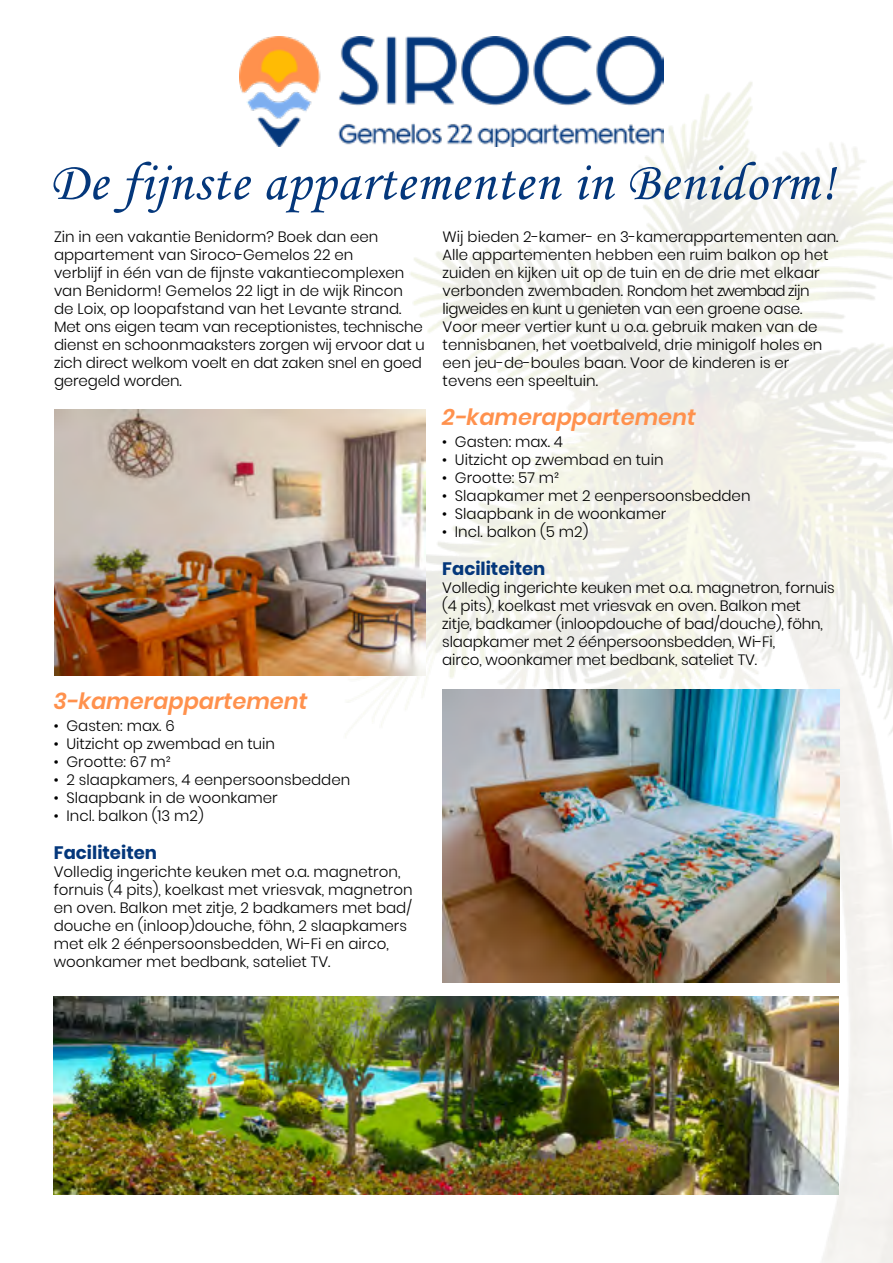
<style>
.page{position:relative;width:893px;height:1263px;background:#fff}
.page>*{position:absolute;margin:0;border:0;box-sizing:border-box;transform-origin:0 0}
.t1{font:54.3px "Monotype Corsiva";letter-spacing:.02em;color:#04377b}
.t2{font:italic 600 22.5px "Poppins";color:#ff914d}
.t3{font:700 18px "Poppins";color:#04377b}
.t4{font:300 15px/18px "Poppins";color:#000}
</style>
<div class="page">
<img style="left:132px;top:36px;width:761px;height:1227px">
<img style="left:240px;top:37px;width:423px;height:109px">
<img style="left:54px;top:409px;width:371px;height:266px">
<img style="left:442px;top:689px;width:397px;height:293px">
<img style="left:54px;top:996px;width:785px;height:198px">
<h1 class="t1" style="left:50px;top:149px;width:787px">De fijnste appartementen in Benidorm!</h1>
<p class="t4" style="left:54px;top:227px;width:372px">Zin in een vakantie Benidorm? Boek dan een appartement van Siroco-Gemelos 22 en<br>verblijf in één van de fijnste vakantiecomplexen van Benidorm! Gemelos 22 ligt in de wijk Rincon de Loix, op loopafstand van het Levante strand.<br>Met ons eigen team van receptionistes, technische dienst en schoonmaaksters zorgen wij ervoor dat u zich direct welkom voelt en dat zaken snel en goed geregeld worden.</p>
<p class="t4" style="left:443px;top:227px;width:398px">Wij bieden 2-kamer- en 3-kamerappartementen aan.<br>Alle appartementen hebben een ruim balkon op het zuiden en kijken uit op de tuin en de drie met elkaar verbonden zwembaden. Rondom het zwembad zijn ligweides en kunt u genieten van een groene oase.<br>Voor meer vertier kunt u o.a. gebruik maken van de tennisbanen, het voetbalveld, drie minigolf holes en een jeu-de-boules baan. Voor de kinderen is er tevens een speeltuin.</p>
<h2 class="t2" style="left:442px;top:404px;width:255px">2-kamerappartement</h2>
<p class="t4" style="left:442px;top:433px;width:122px">• Gasten: max. 4</p>
<p class="t4" style="left:442px;top:451px;width:223px">• Uitzicht op zwembad en tuin</p>
<p class="t4" style="left:442px;top:469px;width:118px">• Grootte: 57 m²</p>
<p class="t4" style="left:442px;top:487px;width:310px">• Slaapkamer met 2 eenpersoonsbedden</p>
<p class="t4" style="left:442px;top:505px;width:225px">• Slaapbank in de woonkamer</p>
<p class="t4" style="left:442px;top:523px;width:148px">• Incl. balkon (5 m2)</p>
<p class="t3" style="left:442px;top:558px;width:105px">Faciliteiten</p>
<p class="t4" style="left:442px;top:579px;width:394px">Volledig ingerichte keuken met o.a. magnetron, fornuis (4 pits), koelkast met vriesvak en oven. Balkon met<br>zitje, badkamer (inloopdouche of bad/douche), föhn, slaapkamer met 2 éénpersoonsbedden, Wi-Fi,<br>airco, woonkamer met bedbank, sateliet TV.</p>
<h2 class="t2" style="left:54px;top:688px;width:255px">3-kamerappartement</h2>
<p class="t4" style="left:54px;top:717px;width:122px">• Gasten: max. 6</p>
<p class="t4" style="left:54px;top:735px;width:223px">• Uitzicht op zwembad en tuin</p>
<p class="t4" style="left:54px;top:753px;width:119px">• Grootte: 67 m²</p>
<p class="t4" style="left:54px;top:771px;width:298px">• 2 slaapkamers, 4 eenpersoonsbedden</p>
<p class="t4" style="left:54px;top:789px;width:225px">• Slaapbank in de woonkamer</p>
<p class="t4" style="left:54px;top:807px;width:151px">• Incl. balkon (13 m2)</p>
<p class="t3" style="left:54px;top:842px;width:105px">Faciliteiten</p>
<p class="t4" style="left:54px;top:863px;width:360px">Volledig ingerichte keuken met o.a. magnetron, fornuis (4 pits), koelkast met vriesvak, magnetron en oven. Balkon met zitje, 2 badkamers met bad/ douche en (inloop)douche, föhn, 2 slaapkamers met elk 2 éénpersoonsbedden, Wi-Fi en airco, woonkamer met bedbank, sateliet TV.</p>
</div>
